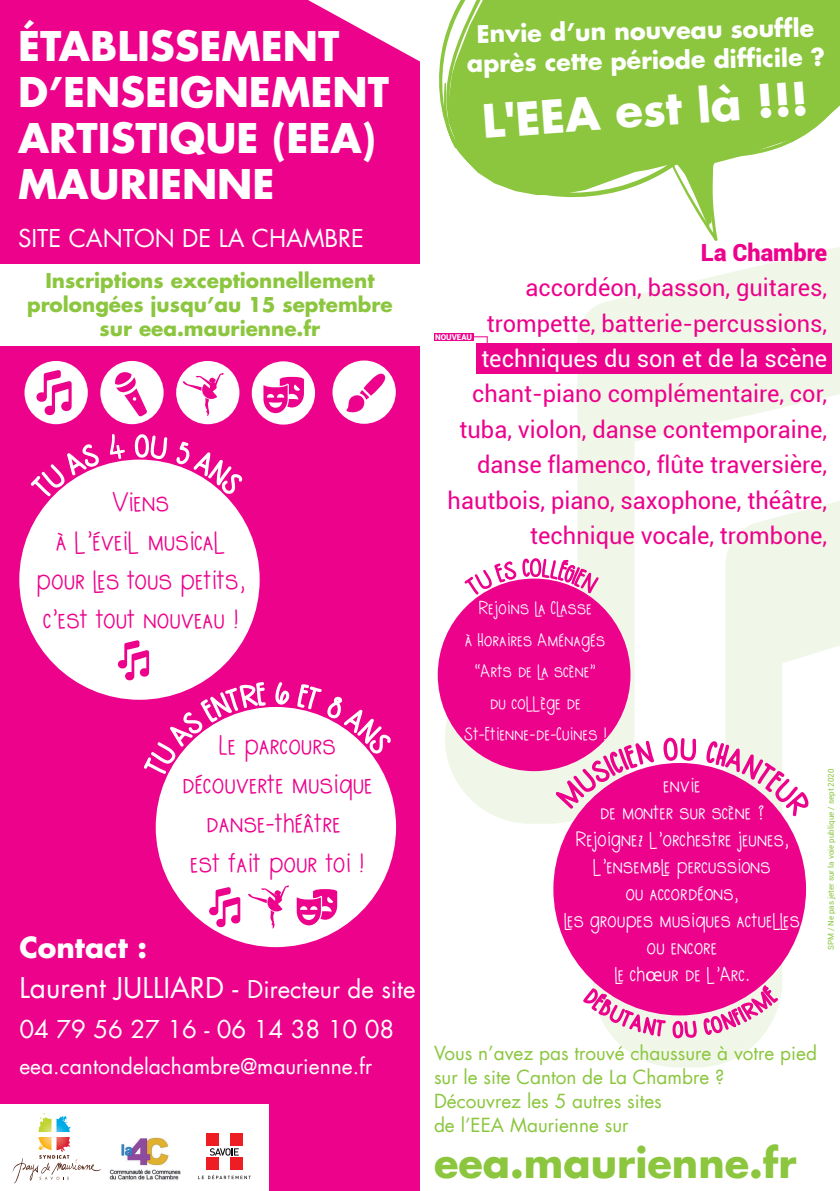
<style>
.page{position:relative;width:840px;height:1191px;background:#fff}
.page>*{position:absolute;margin:0;border:0;box-sizing:border-box;transform-origin:0 0}
.t1{font:700 44.8px "Futura LT";color:#fff}
.t2{font:700 40px/46px "Futura LT";color:#fff}
.t3{font:700 40px "Futura LT";color:#8bc63e}
.t4{font:28px/40px "Futura LT";color:#fff}
.t5{font:500 26.2px/39.2px "babybrooklynnregular";color:#ed028c;text-align:center}
.t6{font:24px "Futura LT";color:#fff}
.t7{font:23.6px/35.4px "Roboto";color:#ed028c;text-align:right}
.t8{font:700 23.6px/29.6px "Futura LT";color:#fff;text-align:center}
.t9{font:23.6px "Roboto";color:#fff}
.t10{font:900 23.6px "Roboto";color:#ed028c}
.t11{font:21px "Futura LT";color:#fff}
.t12{font:700 20px/24px "Futura LT";color:#8bc63e;text-align:center}
.t13{font:500 19.8px/27px "babybrooklynnregular";color:#fff;text-align:center}
.t14{font:19px/24px "Futura LT";color:#8bc63e}
.t15{font:500 17.8px/31.6px "babybrooklynnregular";color:#fff;text-align:center}
.t16{font:8px "Roboto";color:#8bc63e}
.t17{font:900 8px "Roboto";color:#fff}
.s1{font-weight:700}
.s2{font-size:24px}
.s3{font-family:"Myriad Pro";font-weight:400}
</style>
<div class="page">
<svg style="left:439px;top:0;width:400px;height:241px;fill:#8bc63e"></svg>
<svg style="left:697px;top:846px;width:110px;height:221px"></svg>
<svg style="left:445px;top:247px;width:394px;height:576px"></svg>
<div style="left:0;top:0;width:420px;height:1191px;background:#ed028c"></div>
<div style="left:476px;top:344px;width:354px;height:30px;background:#ed028c"></div>
<svg style="left:473px;top:336px;width:14px;height:8px"></svg>
<div style="left:433px;top:333px;width:40px;height:8px;background:#ed028c"></div>
<div style="left:0;top:264px;width:421px;height:81px;background:#fff"></div>
<div style="left:24px;top:361px;width:64px;height:63px;background:#fff;border-radius:50%"></div>
<div style="left:100px;top:361px;width:63px;height:63px;background:#fff;border-radius:50%"></div>
<div style="left:176px;top:361px;width:63px;height:63px;background:#fff;border-radius:50%"></div>
<div style="left:251px;top:361px;width:64px;height:63px;background:#fff;border-radius:50%"></div>
<svg style="left:36px;top:370px;width:36px;height:45px"></svg>
<div style="left:332px;top:360px;width:63px;height:64px;background:#fff;border-radius:50%"></div>
<svg style="left:263px;top:377px;width:41px;height:36px"></svg>
<svg style="left:346px;top:373px;width:39px;height:40px"></svg>
<svg style="left:182px;top:373px;width:42px;height:43px"></svg>
<div style="left:156px;top:707px;width:240px;height:240px;background:#fff;border-radius:50%"></div>
<svg style="left:276px;top:677px;width:14px;height:29px"></svg>
<svg style="left:296px;top:680px;width:96px;height:75px"></svg>
<svg style="left:209px;top:887px;width:31px;height:40px"></svg>
<svg style="left:296px;top:889px;width:41px;height:36px"></svg>
<svg style="left:248px;top:885px;width:41px;height:43px"></svg>
<div style="left:19px;top:459px;width:240px;height:241px;background:#fff;border-radius:50%"></div>
<svg style="left:30px;top:443px;width:69px;height:84px"></svg>
<svg style="left:109px;top:252px;width:59px;height:212px"></svg>
<svg style="left:175px;top:436px;width:68px;height:77px"></svg>
<svg style="left:118px;top:640px;width:149px;height:134px"></svg>
<div style="left:0;top:1104px;width:269px;height:87px;background:#fff"></div>
<div style="left:205px;top:1133px;width:13px;height:13px;background:#ee1d23"></div>
<div style="left:230px;top:1133px;width:12px;height:13px;background:#ee1d23"></div>
<div style="left:205px;top:1157px;width:13px;height:13px;background:#ee1d23"></div>
<div style="left:230px;top:1157px;width:12px;height:13px;background:#ee1d23"></div>
<svg style="left:198px;top:1174px;width:53px;height:5px"></svg>
<svg style="left:210px;top:1148px;width:28px;height:7px"></svg>
<svg style="left:12px;top:1112px;width:89px;height:72px"></svg>
<div style="left:437px;top:578px;width:193px;height:193px;background:#ed028c;border-radius:50%"></div>
<img style="left:109px;top:1169px;width:72px;height:11px">
<img style="left:121px;top:1137px;width:48px;height:29px">
<svg style="left:550px;top:727px;width:105px;height:97px"></svg>
<svg style="left:663px;top:690px;width:33px;height:72px"></svg>
<svg style="left:705px;top:661px;width:104px;height:185px"></svg>
<svg style="left:583px;top:971px;width:114px;height:97px"></svg>
<svg style="left:703px;top:978px;width:75px;height:72px;background:#f1c3d7"></svg>
<div style="left:553px;top:763px;width:252px;height:252px;background:#ed028c;border-radius:50%"></div>
<svg style="left:463px;top:550px;width:136px;height:60px"></svg>
<h2 class="t2" style="left:18px;top:22px;width:372px">ÉTABLISSEMENT<br>D’ENSEIGNEMENT<br>ARTISTIQUE (EEA)<br>MAURIENNE</h2>
<p class="t6" style="left:18px;top:222px;width:347px">SITE CANTON DE LA CHAMBRE</p>
<p class="t12" style="left:27px;top:268px;width:367px">Inscriptions exceptionnellement prolongées jusqu’au 15 septembre sur eea.maurienne.fr</p>
<p class="t5" style="left:37px;top:483px;width:210px">Viens<br>à l’éveil musical pour les tous petits, c’est tout nouveau !</p>
<p class="t5" style="left:182px;top:726px;width:192px">Le parcours découverte musique danse-théâtre<br>est fait pour toi !</p>
<p class="t4" style="left:19px;top:928px;width:397px"><span class="s1">Contact :<br></span>Laurent JULLIARD - <span class="s2">Directeur de site</span></p>
<p class="t6" style="left:19px;top:1014px;width:376px">04 79 56 27 16 - 06 14 38 10 08</p>
<p class="t11" style="left:19px;top:1053px;width:354px">eea.cantondelachambre@maurienne.fr</p>
<p class="t8" style="left:466px;top:19px;width:359px;rotate:-1deg">Envie d’un nouveau souffle après cette période difficile ?</p>
<h1 class="t1" style="left:480px;top:91px;width:328px;rotate:-4deg">L'EEA est là !!!</h1>
<p class="t10" style="left:700px;top:236px;width:128px">La Chambre</p>
<p class="t7" style="left:486px;top:269px;width:341px">accordéon, basson, guitares, trompette, batterie-percussions,</p>
<p class="t9" style="left:481px;top:342px;width:347px">techniques du son et de la scène</p>
<p class="t7" style="left:447px;top:375px;width:381px">chant-piano complémentaire, cor, tuba, violon, danse contemporaine, danse flamenco, flûte traversière, hautbois, piano, saxophone, théâtre, technique vocale, trombone,</p>
<p class="t17" style="left:435px;top:331px;width:38px">NOUVEAU</p>
<p class="t15" style="left:463px;top:593px;width:144px">Rejoins la Classe<br>à Horaires Aménagés “Arts de la scène”<br>du collège de<br>St-Etienne-de-Cuines !</p>
<p class="t13" style="left:563px;top:772px;width:237px">envie<br>de monter sur scène ?<br>Rejoignez l’orchestre jeunes, l’ensemble percussions<br>ou accordéons,<br>les groupes musiques actuelles ou encore<br>le ch<span class="s3">œ</span>ur de l’Arc.</p>
<p class="t16" style="left:825px;top:950px;width:183px;rotate:-90deg">SPM / Ne pas jeter sur la voie publique / sept 2020</p>
<p class="t14" style="left:434px;top:1041px;width:384px">Vous n’avez pas trouvé chaussure à votre pied sur le site Canton de La Chambre ?<br>Découvrez les 5 autres sites<br>de l’EEA Maurienne sur</p>
<h2 class="t3" style="left:434px;top:1136px;width:364px">eea.maurienne.fr</h2>
</div>
